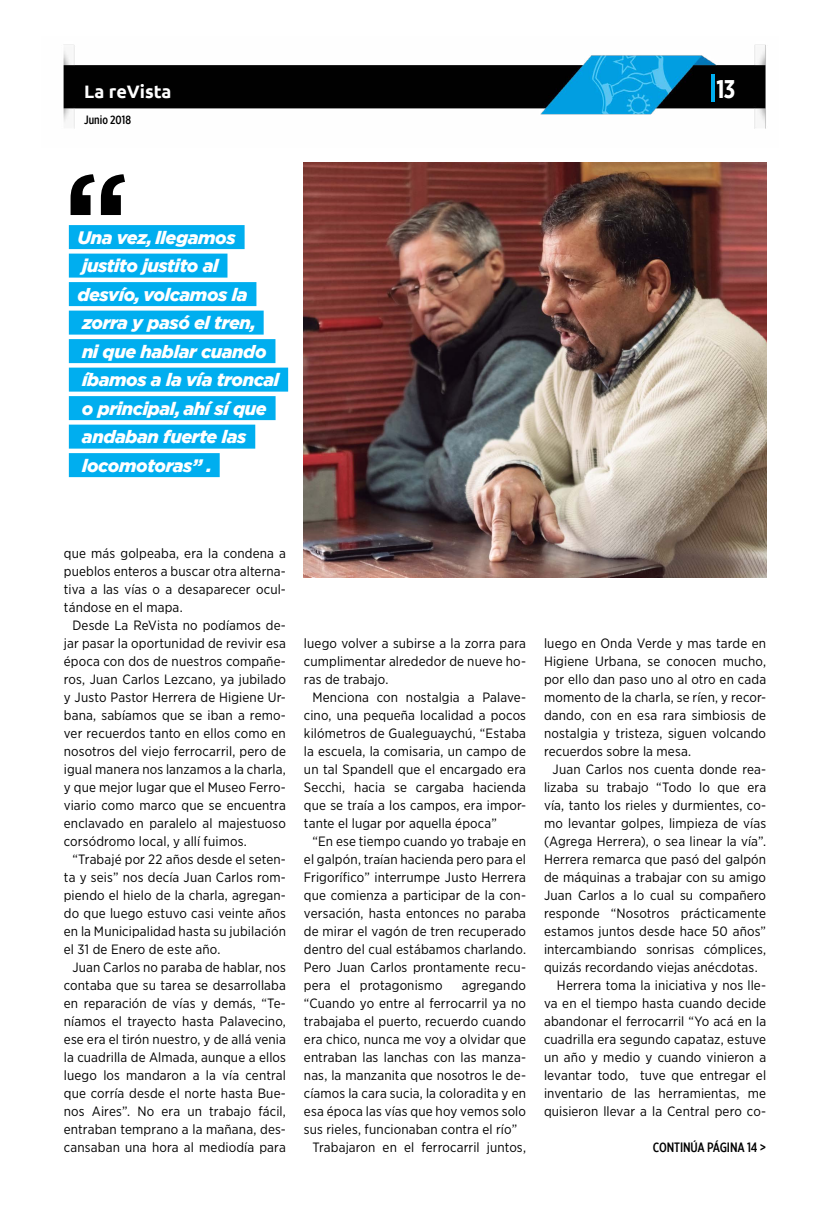
<style>
.page{position:relative;width:830px;height:1212px;background:#fff}
.page>*{position:absolute;margin:0;border:0;box-sizing:border-box;transform-origin:0 0}
.t1{font:700 128.85px "Gotham Narrow";color:#000}
.t2{font:700 25.5px "Gotham X Narrow";color:#fff}
.t3{font:italic 900 18px/28.5px "Gotham";letter-spacing:-.02em;color:#fff}
.t4{font:700 18px "Ubuntu";color:#fff}
.t5{font:13.5px/18px "Gotham Narrow";letter-spacing:.01em;color:#000;text-align:justify}
.t6{font:500 13.5px "Gotham X Narrow";letter-spacing:-.01em;color:#000}
.t7{font:500 12px "Gotham X Narrow";color:#000}
</style>
<div class="page">
<img style="left:63px;top:44px;width:703px;height:85px">
<hr style="left:711px;top:74px;width:3px;height:27px;background:#00aeef">
<div style="left:69px;top:225px;width:175px;height:24px;background:#00aeef"></div>
<div style="left:69px;top:254px;width:158px;height:24px;background:#00aeef"></div>
<div style="left:69px;top:282px;width:187px;height:24px;background:#00aeef"></div>
<div style="left:69px;top:311px;width:194px;height:24px;background:#00aeef"></div>
<div style="left:69px;top:339px;width:206px;height:24px;background:#00aeef"></div>
<div style="left:69px;top:368px;width:219px;height:24px;background:#00aeef"></div>
<div style="left:69px;top:396px;width:206px;height:24px;background:#00aeef"></div>
<div style="left:69px;top:425px;width:186px;height:24px;background:#00aeef"></div>
<div style="left:69px;top:453px;width:150px;height:24px;background:#00aeef"></div>
<img style="left:304px;top:162px;width:461px;height:416px">
<h3 class="t4" style="left:84px;top:80px;width:89px">La reVista</h3>
<p class="t7" style="left:84px;top:113px;width:48px">Junio 2018</p>
<h1 class="t1" style="left:64px;top:137px;width:66px">“</h1>
<h3 class="t3" style="left:77px;top:223px;width:203px">Una vez, llegamos justito justito al desvío, volcamos la zorra y pasó el tren,<br>ni que hablar cuando íbamos a la vía troncal o principal, ahí sí que andaban fuerte las locomotoras” .</h3>
<h2 class="t2" style="left:716px;top:73px;width:20px">13</h2>
<p class="t5" style="left:64px;top:544px;width:223px">que más golpeaba, era la condena a pueblos enteros a buscar otra alterna&shy;tiva a las vías o a desaparecer ocul&shy;tándose en el mapa.</p>
<p class="t5" style="left:64px;top:616px;width:223px;text-indent:9px">Desde La ReVista no podíamos de&shy;jar pasar la oportunidad de revivir esa época con dos de nuestros compañe&shy;ros, Juan Carlos Lezcano, ya jubilado y Justo Pastor Herrera de Higiene Ur&shy;bana, sabíamos que se iban a remo&shy;ver recuerdos tanto en ellos como en nosotros del viejo ferrocarril, pero de igual manera nos lanzamos a la charla, y que mejor lugar que el Museo Ferro&shy;viario como marco que se encuentra enclavado en paralelo al majestuoso corsódromo local, y allí fuimos.</p>
<p class="t5" style="left:64px;top:850px;width:223px;text-indent:9px">“Trabajé por 22 años desde el seten&shy;ta y seis” nos decía Juan Carlos rom&shy;piendo el hielo de la charla, agregan&shy;do que luego estuvo casi veinte años en la Municipalidad hasta su jubilación el 31 de Enero de este año.</p>
<p class="t5" style="left:64px;top:958px;width:223px;text-indent:9px">Juan Carlos no paraba de hablar, nos contaba que su tarea se desarrollaba en reparación de vías y demás, “Te&shy;níamos el trayecto hasta Palavecino, ese era el tirón nuestro, y de allá venia la cuadrilla de Almada, aunque a ellos luego los mandaron a la vía central que corría desde el norte hasta Bue&shy;nos Aires”. No era un trabajo fácil, entraban temprano a la mañana, des&shy;cansaban una hora al mediodía para</p>
<p class="t5" style="left:304px;top:634px;width:223px">luego volver a subirse a la zorra para cumplimentar alrededor de nueve ho&shy;ras de trabajo.</p>
<p class="t5" style="left:304px;top:688px;width:223px;text-indent:9px">Menciona con nostalgia a Palave&shy;cino, una pequeña localidad a pocos kilómetros de Gualeguaychú, “Estaba la escuela, la comisaria, un campo de un tal Spandell que el encargado era Secchi, hacia se cargaba hacienda que se traía a los campos, era impor&shy;tante el lugar por aquella época”</p>
<p class="t5" style="left:304px;top:832px;width:223px;text-indent:9px">“En ese tiempo cuando yo trabaje en el galpón, traían hacienda pero para el Frigorífico” interrumpe Justo Herrera que comienza a participar de la con&shy;versación, hasta entonces no paraba de mirar el vagón de tren recuperado dentro del cual estábamos charlando.<br>Pero Juan Carlos prontamente recu&shy;pera el protagonismo</p>
<p class="t5" style="left:461px;top:976px;width:66px">agregando</p>
<p class="t5" style="left:304px;top:994px;width:223px">“Cuando yo entre al ferrocarril ya no</p>
<p class="t5" style="left:304px;top:1012px;width:223px">trabajaba el puerto, recuerdo cuando</p>
<p class="t5" style="left:304px;top:1030px;width:223px">era chico, nunca me voy a olvidar que</p>
<p class="t5" style="left:304px;top:1048px;width:223px">entraban las lanchas con las manza-</p>
<p class="t5" style="left:304px;top:1066px;width:223px">nas, la manzanita que nosotros le de-</p>
<p class="t5" style="left:304px;top:1084px;width:223px">cíamos la cara sucia, la coloradita y en</p>
<p class="t5" style="left:304px;top:1102px;width:223px">esa época las vías que hoy vemos solo</p>
<p class="t5" style="left:304px;top:1120px;width:215px">sus rieles, funcionaban contra el río”</p>
<p class="t5" style="left:312px;top:1138px;width:215px">Trabajaron en el ferrocarril juntos,</p>
<p class="t5" style="left:543px;top:634px;width:223px">luego en Onda Verde y mas tarde en Higiene Urbana, se conocen mucho, por ello dan paso uno al otro en cada momento de la charla, se ríen, y recor&shy;dando, con en esa rara simbiosis de nostalgia y tristeza, siguen volcando recuerdos sobre la mesa.</p>
<p class="t5" style="left:552px;top:760px;width:215px">Juan Carlos nos cuenta donde rea-</p>
<p class="t5" style="left:543px;top:778px;width:223px">lizaba su trabajo “Todo lo que era</p>
<p class="t5" style="left:543px;top:796px;width:223px">vía, tanto los rieles y durmientes, co-</p>
<p class="t5" style="left:543px;top:814px;width:223px">mo levantar golpes, limpieza de vías</p>
<p class="t5" style="left:543px;top:832px;width:223px">(Agrega Herrera), o sea linear la vía”.</p>
<p class="t5" style="left:543px;top:850px;width:223px">Herrera remarca que pasó del galpón</p>
<p class="t5" style="left:543px;top:868px;width:223px">de máquinas a trabajar con su amigo</p>
<p class="t5" style="left:543px;top:886px;width:223px">Juan Carlos a lo cual su compañero</p>
<p class="t5" style="left:543px;top:904px;width:223px">responde “Nosotros prácticamente</p>
<p class="t5" style="left:543px;top:922px;width:223px">estamos juntos desde hace 50 años”</p>
<p class="t5" style="left:543px;top:940px;width:223px">intercambiando sonrisas cómplices,</p>
<p class="t5" style="left:543px;top:958px;width:215px">quizás recordando viejas anécdotas.</p>
<p class="t5" style="left:556px;top:976px;width:211px">Herrera toma la iniciativa y nos lle-</p>
<p class="t5" style="left:543px;top:994px;width:223px">va en el tiempo hasta cuando decide</p>
<p class="t5" style="left:543px;top:1012px;width:223px">abandonar el ferrocarril “Yo acá en la</p>
<p class="t5" style="left:543px;top:1030px;width:223px">cuadrilla era segundo capataz, estuve</p>
<p class="t5" style="left:543px;top:1048px;width:223px">un año y medio y cuando vinieron a</p>
<p class="t5" style="left:543px;top:1066px;width:223px">levantar todo, tuve que entregar el</p>
<p class="t5" style="left:543px;top:1084px;width:223px">inventario de las herramientas, me</p>
<p class="t5" style="left:543px;top:1102px;width:223px">quisieron llevar a la Central pero co-</p>
<p class="t6" style="left:652px;top:1139px;width:115px">CONTINÚA PÁGINA 14 &gt;</p>
</div>
